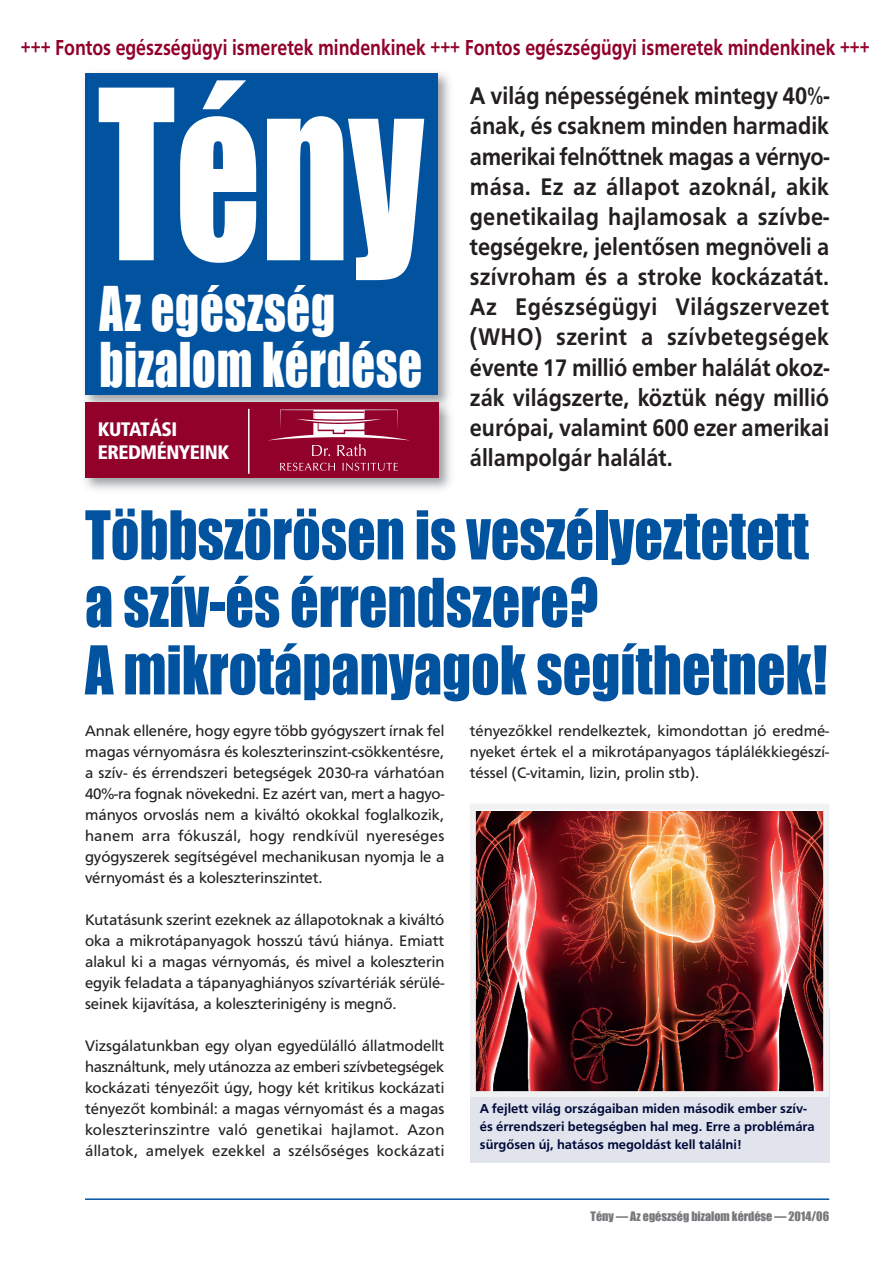
<style>
.page{position:relative;width:893px;height:1263px;background:#fff}
.page>*{position:absolute;margin:0;border:0;box-sizing:border-box;transform-origin:0 0}
.t1{font:218.4px "Impact";color:#fff;scale:.77 1}
.t2{font:62.1px/67.5px "Impact";color:#0153a0;scale:.9 1}
.t3{font:56.55px/55.5px "Impact";letter-spacing:.015em;color:#fff;scale:.82 1}
.t4{font:500 24.9px/30.2px "F015 TCE";color:#231f20;text-align:justify;scale:.91 1}
.t5{font:500 22.5px "F015 TCE";color:#91012a;scale:.82 1}
.t6{font:900 condensed 19.5px/22.5px "Frutiger LT";letter-spacing:-.025em;color:#fff}
.t7{font:15.75px/21px "F015 TCE";color:#231f20;text-align:justify}
.t8{font:500 13.5px/18px "F015 TCE";color:#000a39}
.t9{font:12px "Impact";color:#76787b}
</style>
<div class="page">
<div style="left:470px;top:1008px;width:359px;height:154px;background:#e1e4ed"></div>
<img style="left:85px;top:73px;width:366px;height:417px">
<div style="left:85px;top:74px;width:353px;height:321px;background:#0153a0"></div>
<hr style="left:85px;top:1198px;width:744px;height:2px;background:#0153a0">
<img style="left:477px;top:811px;width:345px;height:279px">
<div style="left:470px;top:804px;width:359px;height:293px;border:6px solid #f0f1f2"></div>
<div style="left:85px;top:402px;width:353px;height:76px;background:#91012a"></div>
<svg style="left:280px;top:463px;width:55px;height:8px"></svg>
<svg style="left:343px;top:463px;width:55px;height:8px"></svg>
<svg style="left:268px;top:409px;width:142px;height:47px"></svg>
<img style="left:314px;top:413px;width:50px;height:6px">
<img style="left:319px;top:423px;width:45px;height:10px">
<hr style="left:248px;top:409px;width:2px;height:65px;background:#fff">
<h3 class="t5" style="left:21px;top:34px;width:1037px">+++ Fontos egészségügyi ismeretek mindenkinek +++ Fontos egészségügyi ismeretek mindenkinek +++</h3>
<p class="t4" style="left:470px;top:81px;width:396px">A világ népességének mintegy 40%- ának, és csaknem minden harmadik amerikai felnőttnek magas a vérnyo&shy;mása. Ez az állapot azoknál, akik genetikailag hajlamosak a szívbe&shy;tegségekre, jelentősen megnöveli a szívroham és a stroke kockázatát.<br>Az Egészségügyi Világszervezet (WHO) szerint a szívbetegségek évente 17 millió ember halálát okoz&shy;zák világszerte, köztük négy millió európai, valamint 600 ezer amerikai állampolgár halálát.</p>
<h1 class="t1" style="left:98px;top:40px;width:425px">Tény</h1>
<h3 class="t3" style="left:100px;top:281px;width:395px">Az egészség bizalom kérdése</h3>
<p class="t6" style="left:98px;top:420px;width:133px">KUTATÁSI<br>EREDMÉNYEINK</p>
<h2 class="t2" style="left:85px;top:501px;width:826px">Többszörösen is veszélyeztetett a szív-és érrendszere?<br>A mikrotápanyagok segíthetnek!</h2>
<p class="t7" style="left:85px;top:720px;width:361px">Annak ellenére, hogy egyre több gyógyszert írnak fel magas vérnyomásra és koleszterinszint-csökkentésre, a szív- és érrendszeri betegségek 2030-ra várhatóan 40%-ra fognak növekedni. Ez azért van, mert a hagyo&shy;mányos orvoslás nem a kiváltó okokkal foglalkozik, hanem arra fókuszál, hogy rendkívül nyereséges gyógyszerek segítségével mechanikusan nyomja le a vérnyomást és a koleszterinszintet.</p>
<p class="t7" style="left:85px;top:909px;width:361px">Kutatásunk szerint ezeknek az állapotoknak a kiváltó oka a mikrotápanyagok hosszú távú hiánya. Emiatt alakul ki a magas vérnyomás, és mivel a koleszterin egyik feladata a tápanyaghiányos szívartériák sérülé&shy;seinek kijavítása, a koleszterinigény is megnő.</p>
<p class="t7" style="left:85px;top:1035px;width:361px">Vizsgálatunkban egy olyan egyedülálló állatmodellt használtunk, mely utánozza az emberi szívbetegségek kockázati tényezőit úgy, hogy két kritikus kockázati tényezőt kombinál: a magas vérnyomást és a magas koleszterinszintre való genetikai hajlamot. Azon állatok, amelyek ezekkel a szélsőséges kockázati</p>
<p class="t7" style="left:470px;top:720px;width:361px">tényezőkkel rendelkeztek, kimondottan jó eredmé&shy;nyeket értek el a mikrotápanyagos táplálékkiegészí&shy;téssel (C-vitamin, lizin, prolin stb).</p>
<p class="t8" style="left:480px;top:1099px;width:336px">A fejlett világ országaiban miden második ember szív&shy;és érrendszeri betegségben hal meg. Erre a problémára sürgősen új, hatásos megoldást kell találni!</p>
<p class="t9" style="left:591px;top:1209px;width:240px">Tény — Az egészség bizalom kérdése — 2014/06</p>
</div>
